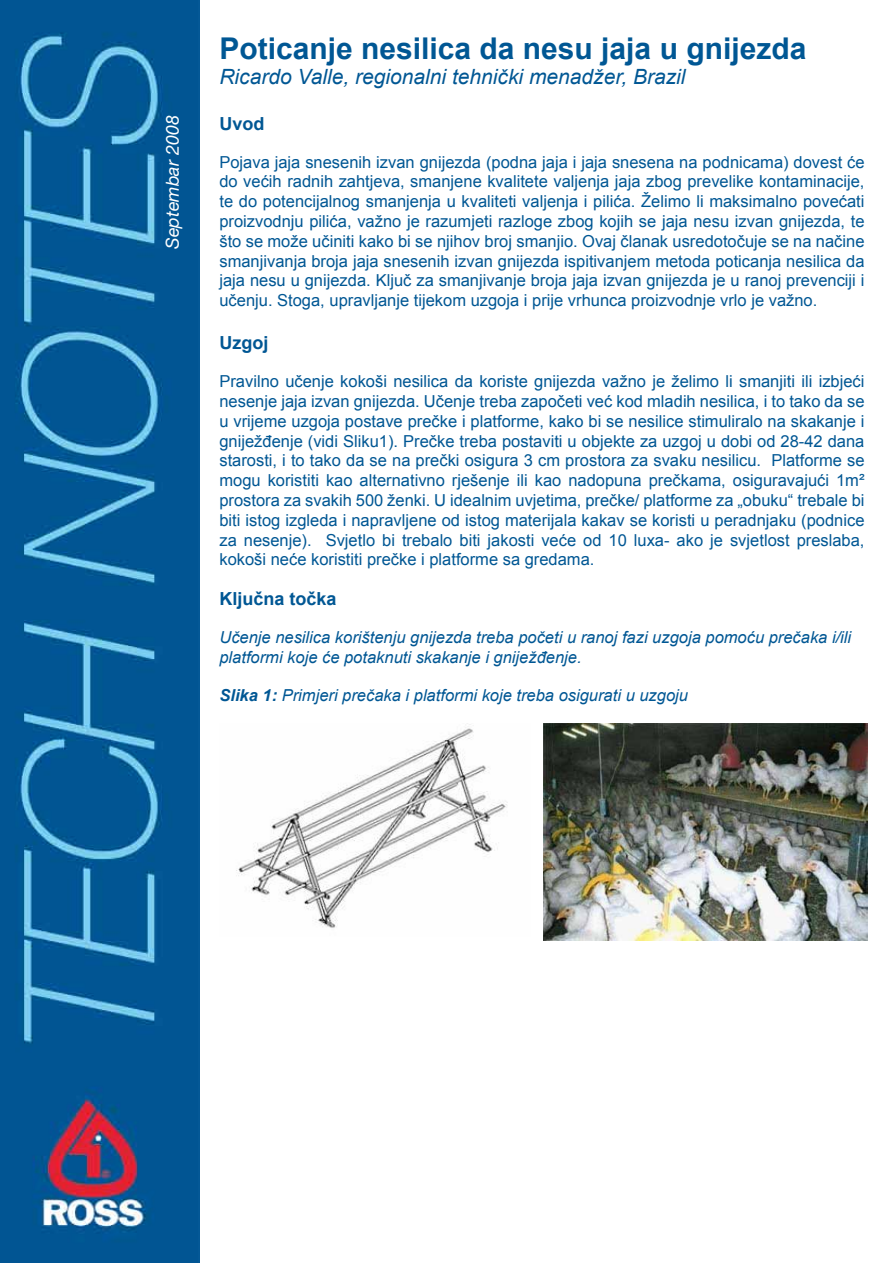
<style>
.page{position:relative;width:893px;height:1263px;background:#fff}
.page>*{position:absolute;margin:0;border:0;box-sizing:border-box;transform-origin:0 0}
.t1{font:700 30px "Arial";color:#005794}
.t2{font:italic 21px "Arial";color:#005794}
.t3{font:700 18px "Arial";color:#005794}
.t4{font:italic 18px "Helvetica Neue";color:#fff}
.t5{font:16.5px/19.8px "Arial";color:#005794;text-align:justify}
.t6{font:italic 16.5px/19.8px "Arial";color:#005794}
.s1{font-weight:700}
</style>
<div class="page">
<img style="left:0;top:0;width:199px;height:1263px">
<img style="left:236px;top:724px;width:272px;height:204px">
<img style="left:543px;top:724px;width:324px;height:217px">
<p class="t4" style="left:162px;top:249px;width:135px;rotate:-90deg">Septembar 2008</p>
<h1 class="t1" style="left:219px;top:28px;width:588px">Poticanje nesilica da nesu jaja u gnijezda</h1>
<p class="t2" style="left:219px;top:63px;width:468px">Ricardo Valle, regionalni tehnički menadžer, Brazil</p>
<p class="t3" style="left:219px;top:112px;width:46px">Uvod</p>
<p class="t5" style="left:219px;top:152px;width:647px">Pojava jaja snesenih izvan gnijezda (podna jaja i jaja snesena na podnicama) dovest će do većih radnih zahtjeva, smanjene kvalitete valjenja jaja zbog prevelike kontaminacije, te do potencijalnog smanjenja u kvaliteti valjenja i pilića. Želimo li maksimalno povećati proizvodnju pilića, važno je razumjeti razloge zbog kojih se jaja nesu izvan gnijezda, te što se može učiniti kako bi se njihov broj smanjio. Ovaj članak usredotočuje se na načine smanjivanja broja jaja snesenih izvan gnijezda ispitivanjem metoda poticanja nesilica da jaja nesu u gnijezda. Ključ za smanjivanje broja jaja izvan gnijezda je u ranoj prevenciji i učenju. Stoga, upravljanje tijekom uzgoja i prije vrhunca proizvodnje vrlo je važno.</p>
<p class="t3" style="left:219px;top:331px;width:50px">Uzgoj</p>
<p class="t5" style="left:219px;top:372px;width:647px">Pravilno učenje kokoši nesilica da koriste gnijezda važno je želimo li smanjiti ili izbjeći nesenje jaja izvan gnijezda. Učenje treba započeti već kod mladih nesilica, i to tako da se u vrijeme uzgoja postave prečke i platforme, kako bi se nesilice stimuliralo na skakanje i gniježđenje (vidi Sliku1). Prečke treba postaviti u objekte za uzgoj u dobi od 28-42 dana starosti, i to tako da se na prečki osigura 3 cm prostora za svaku nesilicu. Platforme se mogu koristiti kao alternativno rješenje ili kao nadopuna prečkama, osiguravajući 1m² prostora za svakih 500 ženki. U idealnim uvjetima, prečke/ platforme za „obuku“ trebale bi biti istog izgleda i napravljene od istog materijala kakav se koristi u peradnjaku (podnice za nesenje). Svjetlo bi trebalo biti jakosti veće od 10 luxa- ako je svjetlost preslaba, kokoši neće koristiti prečke i platforme sa gredama.</p>
<p class="t3" style="left:219px;top:587px;width:119px">Ključna točka</p>
<p class="t6" style="left:219px;top:627px;width:633px">Učenje nesilica korištenju gnijezda treba početi u ranoj fazi uzgoja pomoću prečaka i/ili platformi koje će potaknuti skakanje i gniježđenje.</p>
<p class="t6" style="left:219px;top:685px;width:470px"><span class="s1">Slika 1:</span> Primjeri prečaka i platformi koje treba osigurati u uzgoju</p>
</div>
